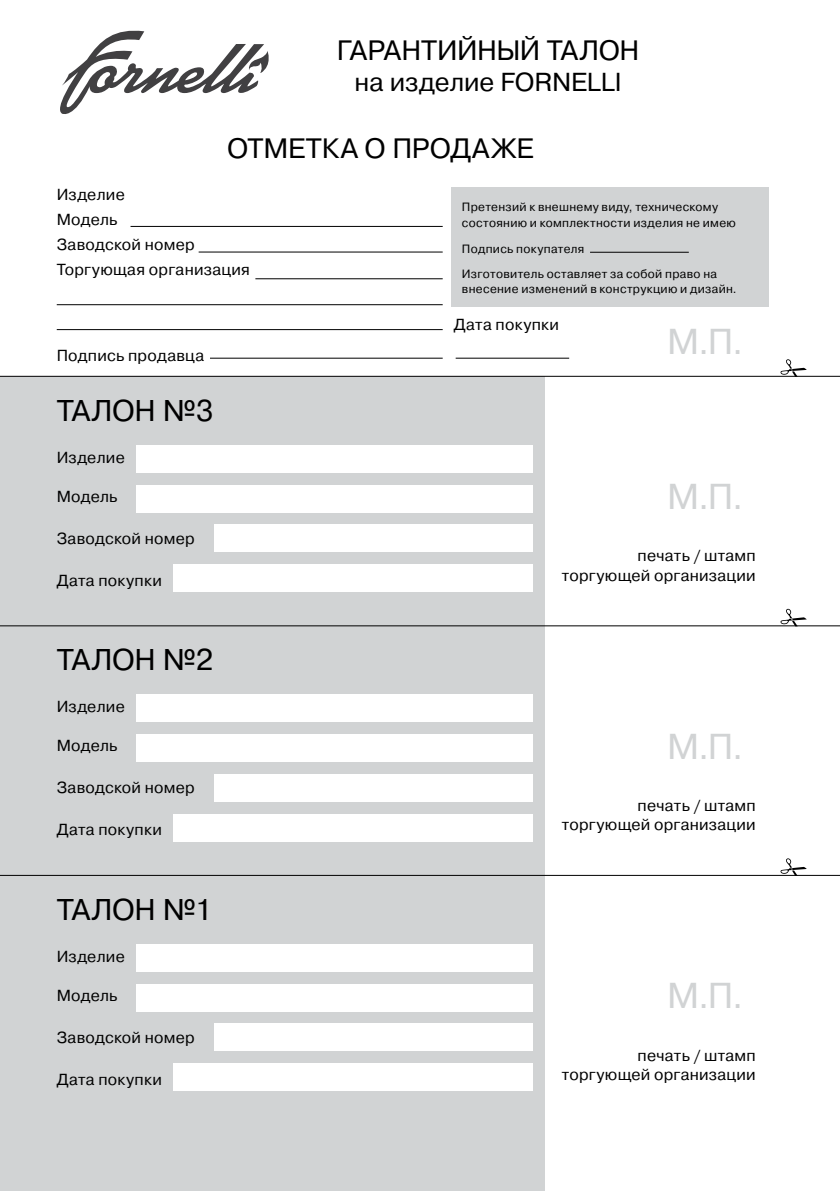
<style>
.page{position:relative;width:840px;height:1191px;background:#fff}
.page>*{position:absolute;margin:0;border:0;box-sizing:border-box;transform-origin:0 0}
.t1{font:36px "Pragmatica C";color:#d1d3d4}
.t2{font:30px "Pragmatica C";letter-spacing:-.015em;color:#000}
.t3{font:28px "Pragmatica C";letter-spacing:-.01em;color:#000}
.t4{font:26px "Pragmatica C";letter-spacing:-.005em;color:#000}
.t5{font:16px/24.8px "Pragmatica C";letter-spacing:.015em;color:#000;text-align:right}
.t6{font:12px/16px "Pragmatica C";letter-spacing:.025em;color:#000}
</style>
<div class="page">
<div style="left:0;top:376px;width:544px;height:815px;background:#d1d3d4"></div>
<hr style="left:57px;top:329px;width:385px;height:1px;background:#000">
<hr style="left:130px;top:226px;width:312px;height:1px;background:#000">
<hr style="left:198px;top:251px;width:244px;height:1px;background:#000">
<hr style="left:255px;top:278px;width:187px;height:1px;background:#000">
<hr style="left:57px;top:304px;width:385px;height:1px;background:#000">
<hr style="left:210px;top:358px;width:232px;height:1px;background:#000">
<hr style="left:455px;top:358px;width:114px;height:1px;background:#000">
<hr style="left:0;top:376px;width:839px;height:1px;background:#000">
<svg style="left:780px;top:359px;width:26px;height:18px"></svg>
<div style="left:137px;top:445px;width:395px;height:27px;background:#fff"></div>
<div style="left:137px;top:485px;width:395px;height:27px;background:#fff"></div>
<div style="left:214px;top:524px;width:318px;height:28px;background:#fff"></div>
<div style="left:173px;top:564px;width:359px;height:28px;background:#fff"></div>
<hr style="left:0;top:625px;width:839px;height:1px;background:#000">
<svg style="left:780px;top:609px;width:26px;height:17px"></svg>
<hr style="left:0;top:875px;width:839px;height:1px;background:#000">
<svg style="left:780px;top:858px;width:26px;height:18px"></svg>
<div style="left:137px;top:694px;width:395px;height:28px;background:#fff"></div>
<div style="left:137px;top:734px;width:395px;height:27px;background:#fff"></div>
<div style="left:214px;top:774px;width:318px;height:27px;background:#fff"></div>
<div style="left:173px;top:814px;width:359px;height:27px;background:#fff"></div>
<div style="left:137px;top:944px;width:395px;height:27px;background:#fff"></div>
<div style="left:137px;top:984px;width:395px;height:27px;background:#fff"></div>
<div style="left:214px;top:1023px;width:318px;height:28px;background:#fff"></div>
<div style="left:173px;top:1063px;width:359px;height:27px;background:#fff"></div>
<div style="left:450px;top:188px;width:318px;height:119px;background:#d1d3d4"></div>
<hr style="left:589px;top:252px;width:99px;height:1px;background:#000">
<svg style="left:60px;top:31px;width:208px;height:83px"></svg>
<h3 class="t3" style="left:336px;top:34px;width:304px">ГАРАНТИЙНЫЙ ТАЛОН</h3>
<h3 class="t4" style="left:354px;top:67px;width:268px">на изделие FORNELLI</h3>
<h3 class="t3" style="left:227px;top:133px;width:308px">ОТМЕТКА О ПРОДАЖЕ</h3>
<p class="t5" style="left:57px;top:182px;width:194px;text-align:left">Изделие<br>Модель<br>Заводской номер<br>Торгующая организация</p>
<p class="t6" style="left:461px;top:199px;width:275px">Претензий к внешнему виду, техническому состоянию и комплектности изделия не имею</p>
<p class="t6" style="left:461px;top:236px;width:256px;line-height:25.8px">Подпись покупателя<br>Изготовитель оставляет за собой право на</p>
<p class="t6" style="left:461px;top:281px;width:276px">внесение изменений в конструкцию и дизайн.</p>
<p class="t5" style="left:57px;top:343px;width:149px">Подпись продавца</p>
<h2 class="t2" style="left:57px;top:394px;width:158px">ТАЛОН №3</h2>
<p class="t5" style="left:57px;top:445px;width:69px">Изделие</p>
<p class="t5" style="left:57px;top:484px;width:62px">Модель</p>
<p class="t5" style="left:57px;top:526px;width:139px">Заводской номер</p>
<p class="t5" style="left:57px;top:568px;width:107px">Дата покупки</p>
<h2 class="t2" style="left:57px;top:643px;width:158px">ТАЛОН №2</h2>
<p class="t5" style="left:57px;top:694px;width:69px">Изделие</p>
<p class="t5" style="left:57px;top:733px;width:62px">Модель</p>
<p class="t5" style="left:57px;top:775px;width:139px">Заводской номер</p>
<p class="t5" style="left:57px;top:817px;width:107px">Дата покупки</p>
<h2 class="t2" style="left:57px;top:893px;width:157px">ТАЛОН №1</h2>
<p class="t5" style="left:57px;top:944px;width:69px">Изделие</p>
<p class="t5" style="left:57px;top:983px;width:62px">Модель</p>
<p class="t5" style="left:57px;top:1025px;width:139px">Заводской номер</p>
<p class="t5" style="left:57px;top:1066px;width:107px">Дата покупки</p>
<p class="t5" style="left:453px;top:312px;width:107px">Дата покупки</p>
<h1 class="t1" style="left:667px;top:322px;width:77px">М.П.</h1>
<h1 class="t1" style="left:667px;top:477px;width:77px">М.П.</h1>
<p class="t5" style="left:561px;top:546px;width:195px;line-height:19.2px">печать / штамп торгующей организации</p>
<h1 class="t1" style="left:667px;top:726px;width:77px">М.П.</h1>
<p class="t5" style="left:561px;top:796px;width:195px;line-height:19.2px">печать / штамп торгующей организации</p>
<h1 class="t1" style="left:667px;top:976px;width:77px">М.П.</h1>
<p class="t5" style="left:561px;top:1045px;width:195px;line-height:19.2px">печать / штамп торгующей организации</p>
</div>
